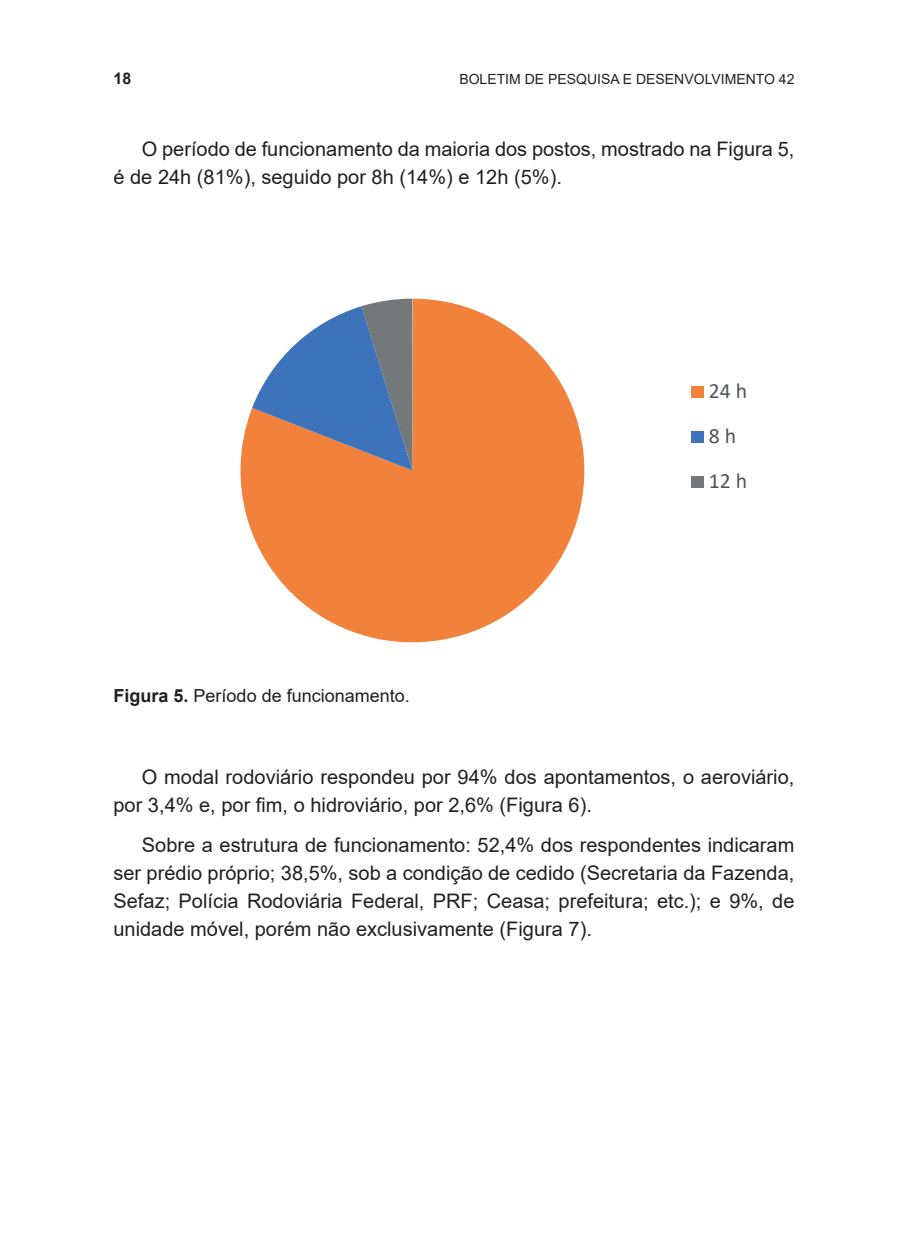
<style>
.page{position:relative;width:908px;height:1248px;background:#fff}
.page>*{position:absolute;margin:0;border:0;box-sizing:border-box;transform-origin:0 0}
.t1{font:21.8px/45.2px "Calibri";color:#515455}
.t2{font:20px/28px "Arial";color:#231f20}
.t3{font:18px "Arial";color:#231f20}
.t4{font:700 16px "Arial";color:#231f20}
.t5{font:14px "Arial";color:#231f20}
.s1{font-weight:700}
</style>
<div class="page">
<svg style="left:240px;top:298px;width:464px;height:345px"></svg>
<p class="t4" style="left:113px;top:67px;width:19px">18</p>
<p class="t5" style="left:459px;top:69px;width:336px">BOLETIM DE PESQUISA E DESENVOLVIMENTO 42</p>
<p class="t2" style="left:113px;top:135px;width:682px;text-indent:28px">O período de funcionamento da maioria dos postos, mostrado na Figura 5, é de 24h (81%), seguido por 8h (14%) e 12h (5%).</p>
<p class="t3" style="left:113px;top:683px;width:298px"><span class="s1">Figura 5.</span> Período de funcionamento.</p>
<p class="t1" style="left:708px;top:367px;width:40px">24 h<br>8 h<br>12 h</p>
<p class="t2" style="left:113px;top:763px;width:682px;text-indent:28px">O modal rodoviário respondeu por 94% dos apontamentos, o aeroviário, por 3,4% e, por fim, o hidroviário, por 2,6% (Figura 6).</p>
<p class="t2" style="left:113px;top:830px;width:682px;text-align:justify;text-indent:28px">Sobre a estrutura de funcionamento: 52,4% dos respondentes indicaram ser prédio próprio; 38,5%, sob a condição de cedido (Secretaria da Fazenda, Sefaz; Polícia Rodoviária Federal, PRF; Ceasa; prefeitura; etc.); e 9%, de unidade móvel, porém não exclusivamente (Figura 7).</p>
</div>
